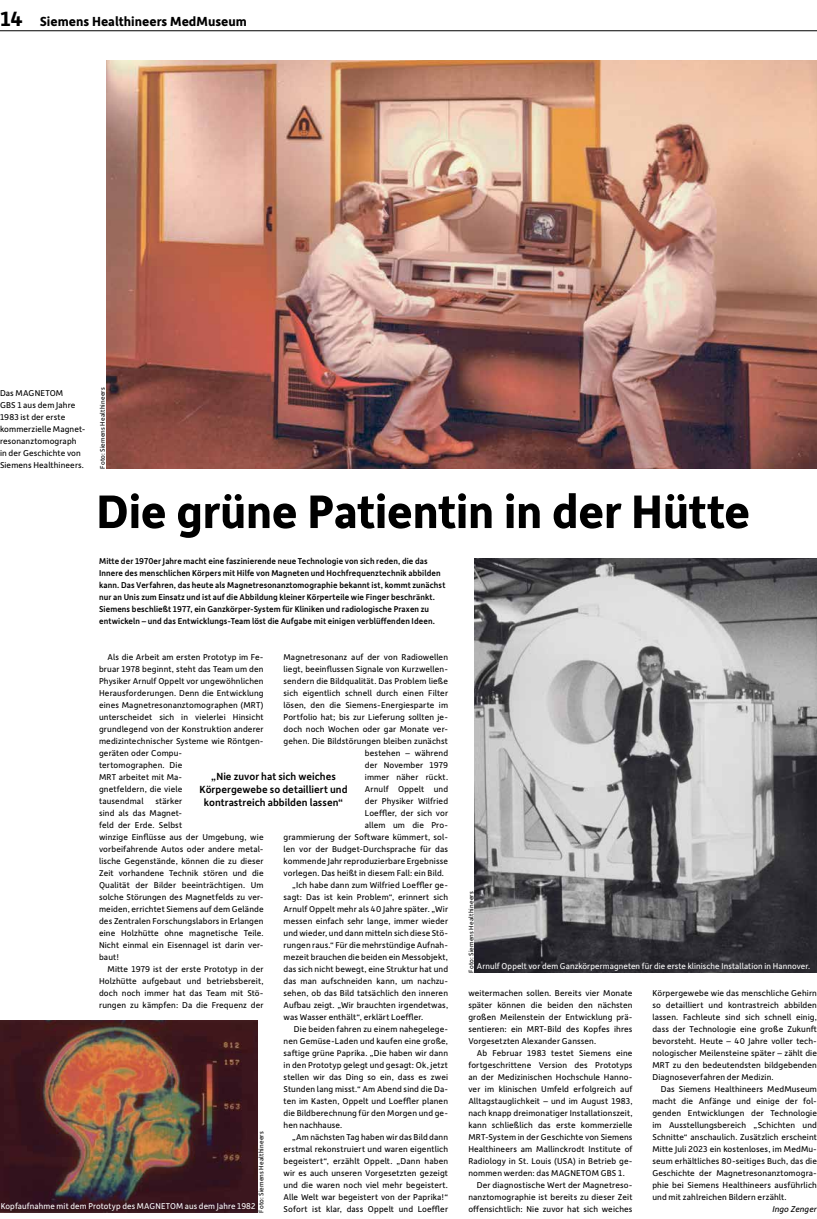
<style>
.page{position:relative;width:817px;height:1219px;background:#fff}
.page>*{position:absolute;margin:0;border:0;box-sizing:border-box;transform-origin:0 0}
.t1{font:700 50px "Depot New";letter-spacing:-.01em;color:#000}
.t2{font:700 14px "Depot New";color:#000}
.t3{font:500 11px/13.2px "Depot New";letter-spacing:.005em;color:#000;text-align:center}
.t4{font:9px/12px "Depot New";letter-spacing:.015em;color:#000;text-align:justify}
.t5{font:500 9px/12px "Depot New";letter-spacing:.01em;color:#000}
.t6{font:9px "Depot New";letter-spacing:.01em;color:#fff}
.t7{font:italic 9px "Depot New";letter-spacing:.01em;color:#000}
.t8{font:7px "Depot New";letter-spacing:.02em;color:#000}
.s1{font-size:22px}
</style>
<div class="page">
<hr style="left:0;top:31px;width:816px;height:1px;background:#000">
<img style="left:106px;top:60px;width:710px;height:408px">
<img style="left:475px;top:558px;width:341px;height:414px">
<img style="left:0;top:1020px;width:257px;height:192px">
<h2 class="t2" style="left:0;top:12px;width:248px"><span class="s1">14</span> Siemens Healthineers MedMuseum</h2>
<p class="t4" style="left:0;top:387px;width:87px;text-align:left">Das MAGNETOM<br>GBS 1 aus dem Jahre<br>1983 ist der erste kommerzielle Magnet&shy;resonanztomograph in der Geschichte von<br>Siemens Healthineers.</p>
<p class="t8" style="left:98px;top:469px;width:83px;rotate:-90deg">Foto: Siemens Healthineers</p>
<h1 class="t1" style="left:96px;top:479px;width:655px">Die grüne Patientin in der Hütte</h1>
<p class="t5" style="left:99px;top:555px;width:348px">Mitte der 1970er Jahre macht eine faszinierende neue Technologie von sich reden, die das Innere des menschlichen Körpers mit Hilfe von Magneten und Hochfrequenztechnik abbilden kann. Das Verfahren, das heute als Magnetresonanztomographie bekannt ist, kommt zunächst nur an Unis zum Einsatz und ist auf die Abbildung kleiner Körperteile wie Finger beschränkt.<br>Siemens beschließt 1977, ein Ganzkörper-System für Kliniken und radiologische Praxen zu entwickeln – und das Entwicklungs-Team löst die Aufgabe mit einigen verblüffenden Ideen.</p>
<p class="t4" style="left:283px;top:651px;width:166px">Magnetresonanz auf der von Radiowellen</p>
<p class="t4" style="left:283px;top:663px;width:166px">liegt, beeinflussen Signale von Kurzwellen-</p>
<p class="t4" style="left:283px;top:675px;width:166px">sendern die Bildqualität. Das Problem ließe</p>
<p class="t4" style="left:283px;top:687px;width:166px">sich eigentlich schnell durch einen Filter</p>
<p class="t4" style="left:283px;top:699px;width:166px">lösen, den die Siemens-Energiesparte im</p>
<p class="t4" style="left:283px;top:711px;width:166px">Portfolio hat; bis zur Lieferung sollten je-</p>
<p class="t4" style="left:283px;top:723px;width:166px">doch noch Wochen oder gar Monate ver-</p>
<p class="t4" style="left:283px;top:735px;width:166px">gehen. Die Bildstörungen bleiben zunächst</p>
<p class="t4" style="left:365px;top:747px;width:85px">bestehen – während</p>
<p class="t4" style="left:365px;top:759px;width:85px">der November 1979</p>
<p class="t4" style="left:365px;top:771px;width:85px">immer näher rückt.</p>
<p class="t4" style="left:365px;top:783px;width:85px">Arnulf Oppelt und</p>
<p class="t4" style="left:365px;top:795px;width:85px">der Physiker Wilfried</p>
<p class="t4" style="left:365px;top:807px;width:85px">Loeffler, der sich vor</p>
<p class="t4" style="left:365px;top:819px;width:85px">allem um die Pro-</p>
<p class="t4" style="left:283px;top:831px;width:166px">grammierung der Software kümmert, sol-</p>
<p class="t4" style="left:283px;top:843px;width:166px">len vor der Budget-Durchsprache für das</p>
<p class="t4" style="left:283px;top:855px;width:166px">kommende Jahr reproduzierbare Ergebnisse</p>
<p class="t4" style="left:283px;top:867px;width:162px">vorlegen. Das heißt in diesem Fall: ein Bild.</p>
<p class="t4" style="left:292px;top:879px;width:157px">„Ich habe dann zum Wilfried Loeffler ge-</p>
<p class="t4" style="left:283px;top:890px;width:166px">sagt: Das ist kein Problem“, erinnert sich</p>
<p class="t4" style="left:283px;top:902px;width:166px">Arnulf Oppelt mehr als 40 Jahre später. „Wir</p>
<p class="t4" style="left:283px;top:914px;width:166px">messen einfach sehr lange, immer wieder</p>
<p class="t4" style="left:283px;top:926px;width:166px">und wieder, und dann mitteln sich diese Stö-</p>
<p class="t4" style="left:283px;top:938px;width:166px">rungen raus.“ Für die mehrstündige Aufnah-</p>
<p class="t4" style="left:283px;top:950px;width:166px">mezeit brauchen die beiden ein Messobjekt,</p>
<p class="t4" style="left:283px;top:962px;width:166px">das sich nicht bewegt, eine Struktur hat und</p>
<p class="t4" style="left:283px;top:974px;width:166px">das man aufschneiden kann, um nachzu-</p>
<p class="t4" style="left:283px;top:986px;width:166px">sehen, ob das Bild tatsächlich den inneren</p>
<p class="t4" style="left:283px;top:998px;width:166px">Aufbau zeigt. „Wir brauchten irgendetwas,</p>
<p class="t4" style="left:283px;top:1010px;width:141px">was Wasser enthält“, erklärt Loeffler.</p>
<p class="t4" style="left:294px;top:1022px;width:156px">Die beiden fahren zu einem nahegelege-</p>
<p class="t4" style="left:283px;top:1034px;width:166px">nen Gemüse-Laden und kaufen eine große,</p>
<p class="t4" style="left:283px;top:1046px;width:166px">saftige grüne Paprika. „Die haben wir dann</p>
<p class="t4" style="left:283px;top:1058px;width:166px">in den Prototyp gelegt und gesagt: Ok, jetzt</p>
<p class="t4" style="left:283px;top:1070px;width:166px">stellen wir das Ding so ein, dass es zwei</p>
<p class="t4" style="left:283px;top:1082px;width:166px">Stunden lang misst.“ Am Abend sind die Da-</p>
<p class="t4" style="left:283px;top:1094px;width:166px">ten im Kasten, Oppelt und Loeffler planen</p>
<p class="t4" style="left:283px;top:1106px;width:166px">die Bildberechnung für den Morgen und ge-</p>
<p class="t4" style="left:283px;top:1118px;width:60px">hen nachhause.</p>
<p class="t4" style="left:292px;top:1130px;width:157px">„Am nächsten Tag haben wir das Bild dann</p>
<p class="t4" style="left:283px;top:1142px;width:166px">erstmal rekonstruiert und waren eigentlich</p>
<p class="t4" style="left:283px;top:1154px;width:166px">begeistert“, erzählt Oppelt. „Dann haben</p>
<p class="t4" style="left:283px;top:1166px;width:166px">wir es auch unseren Vorgesetzten gezeigt</p>
<p class="t4" style="left:283px;top:1178px;width:166px">und die waren noch viel mehr begeistert.</p>
<p class="t4" style="left:283px;top:1190px;width:166px">Alle Welt war begeistert von der Paprika!“</p>
<p class="t4" style="left:283px;top:1202px;width:166px">Sofort ist klar, dass Oppelt und Loeffler</p>
<p class="t4" style="left:99px;top:651px;width:166px;text-align:left;text-indent:9px">Als die Arbeit am ersten Prototyp im Fe&shy;bruar 1978 beginnt, steht das Team um den Physiker Arnulf Oppelt vor ungewöhnlichen Herausforderungen. Denn die Entwicklung eines Magnetresonanztomographen (MRT) unterscheidet sich in vielerlei Hinsicht grundlegend von der Konstruktion anderer medizintechnischer Systeme wie Röntgen&shy;geräten oder Compu-<br>tertomographen. Die<br>MRT arbeitet mit Ma-<br>gnetfeldern, die viele<br>tausendmal</p>
<p class="t3" style="left:199px;top:769px;width:149px">„Nie zuvor hat sich weiches<br>Körpergewebe so detailliert und kontrastreich abbilden lassen“</p>
<p class="t4" style="left:99px;top:795px;width:166px;text-align:left;text-indent:56px">stärker<br>sind als das Magnet-<br>feld der Erde. Selbst<br>winzige Einflüsse aus der Umgebung, wie vorbeifahrende Autos oder andere metal&shy;lische Gegenstände, können die zu dieser Zeit vorhandene Technik stören und die Qualität der Bilder beeinträchtigen. Um solche Störungen des Magnetfelds zu ver&shy;meiden, errichtet Siemens auf dem Gelände des Zentralen Forschungslabors in Erlangen eine Holzhütte ohne magnetische Teile.<br>Nicht einmal ein Eisennagel ist darin ver&shy;baut!</p>
<p class="t4" style="left:99px;top:963px;width:166px;text-indent:9px">Mitte 1979 ist der erste Prototyp in der Holzhütte aufgebaut und betriebsbereit, doch noch immer hat das Team mit Stö&shy;rungen zu kämpfen: Da die Frequenz der</p>
<p class="t8" style="left:257px;top:1213px;width:83px;rotate:-90deg">Foto: Siemens Healthineers</p>
<p class="t6" style="left:1px;top:1200px;width:256px">Kopfaufnahme mit dem Prototyp des MAGNETOM aus dem Jahre 1982</p>
<p class="t8" style="left:466px;top:973px;width:83px;rotate:-90deg">Foto: Siemens Healthineers</p>
<p class="t6" style="left:477px;top:960px;width:334px">Arnulf Oppelt vor dem Ganzkörpermagneten für die erste klinische Installation in Hannover.</p>
<p class="t4" style="left:468px;top:986px;width:166px">weitermachen sollen. Bereits vier Monate später können die beiden den nächsten großen Meilenstein der Entwicklung prä&shy;sentieren: ein MRT-Bild des Kopfes ihres Vorgesetzten Alexander Ganssen.</p>
<p class="t4" style="left:477px;top:1046px;width:157px">Ab Februar 1983 testet Siemens eine</p>
<p class="t4" style="left:468px;top:1058px;width:166px">fortgeschrittene Version des Prototyps</p>
<p class="t4" style="left:468px;top:1070px;width:166px">an der Medizinischen Hochschule Hanno-</p>
<p class="t4" style="left:468px;top:1082px;width:166px">ver im klinischen Umfeld erfolgreich auf</p>
<p class="t4" style="left:468px;top:1094px;width:166px">Alltagstauglichkeit – und im August 1983,</p>
<p class="t4" style="left:468px;top:1106px;width:166px">nach knapp dreimonatiger Installationszeit,</p>
<p class="t4" style="left:468px;top:1118px;width:166px">kann schließlich das erste kommerzielle</p>
<p class="t4" style="left:468px;top:1130px;width:166px">MRT-System in der Geschichte von Siemens</p>
<p class="t4" style="left:468px;top:1142px;width:166px">Healthineers am Mallinckrodt Institute of</p>
<p class="t4" style="left:468px;top:1154px;width:166px">Radiology in St. Louis (USA) in Betrieb ge-</p>
<p class="t4" style="left:468px;top:1166px;width:158px">nommen werden: das MAGNETOM GBS 1.</p>
<p class="t4" style="left:477px;top:1178px;width:157px">Der diagnostische Wert der Magnetreso-</p>
<p class="t4" style="left:468px;top:1190px;width:166px">nanztomographie ist bereits zu dieser Zeit</p>
<p class="t4" style="left:468px;top:1202px;width:166px">offensichtlich: Nie zuvor hat sich weiches</p>
<p class="t4" style="left:652px;top:987px;width:166px">Körpergewebe wie das menschliche Gehirn so detailliert und kontrastreich abbilden lassen. Fachleute sind sich schnell einig, dass der Technologie eine große Zukunft bevorsteht. Heute – 40 Jahre voller tech&shy;nologischer Meilensteine später – zählt die MRT zu den bedeutendsten bildgebenden Diagnoseverfahren der Medizin.</p>
<p class="t4" style="left:652px;top:1083px;width:166px;text-indent:9px">Das Siemens Healthineers MedMuseum macht die Anfänge und einige der fol&shy;genden Entwicklungen der Technologie im Ausstellungsbereich „Schichten und Schnitte“ anschaulich. Zusätzlich erscheint Mitte Juli 2023 ein kostenloses, im MedMu&shy;seum erhältliches 80-seitiges Buch, das die Geschichte der Magnetresonanztomogra&shy;phie bei Siemens Healthineers ausführlich und mit zahlreichen Bildern erzählt.</p>
<p class="t7" style="left:772px;top:1203px;width:46px">Ingo Zenger</p>
</div>
